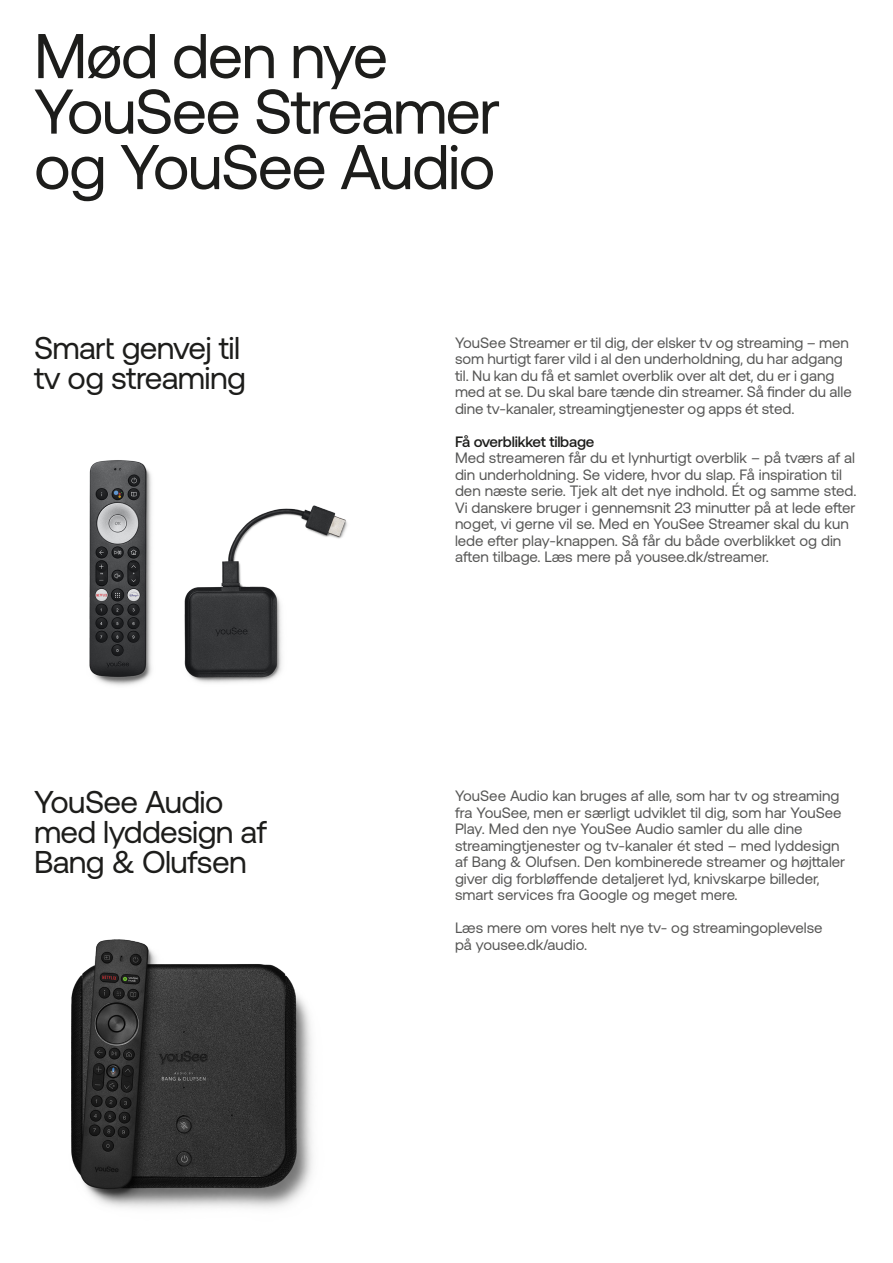
<style>
.page{position:relative;width:893px;height:1263px;background:#fff}
.page>*{position:absolute;margin:0;border:0;box-sizing:border-box;transform-origin:0 0}
.t1{font:63px/55.5px "You Nik";letter-spacing:-.025em;color:#1d1d1b}
.t2{font:31.5px/30px "You Nik";letter-spacing:-.02em;color:#1d1d1b}
.Body{font:15px/16.5px "You Nik";color:#575756}
.t3{font:500 15px "You Nik";letter-spacing:-.015em;color:#1d1d1b}
</style>
<div class="page">
<img style="left:71px;top:939px;width:242px;height:269px">
<img style="left:89px;top:460px;width:258px;height:226px">
<h1 class="t1" style="left:34px;top:28px;width:467px">Mød den nye<br>YouSee Streamer og YouSee Audio</h1>
<h3 class="t2" style="left:34px;top:333px;width:213px">Smart genvej til tv og streaming</h3>
<h3 class="t2" style="left:34px;top:787px;width:235px">YouSee Audio med lyddesign af<br>Bang &amp; Olufsen</h3>
<p class="Body" style="left:455px;top:334px;width:398px">YouSee Streamer er til dig, der elsker tv og streaming – men som hurtigt farer vild i al den underholdning, du har adgang til. Nu kan du få et samlet overblik over alt det, du er i gang med at se. Du skal bare tænde din streamer. Så finder du alle dine tv-kanaler, streamingtjenester og apps ét sted.</p>
<h4 class="t3" style="left:455px;top:433px;width:141px">Få overblikket tilbage</h4>
<p class="Body" style="left:455px;top:449px;width:403px">Med streameren får du et lynhurtigt overblik – på tværs af al din underholdning. Se videre, hvor du slap. Få inspiration til den næste serie. Tjek alt det nye indhold. Ét og samme sted.<br>Vi danskere bruger i gennemsnit 23 minutter på at lede efter noget, vi gerne vil se. Med en YouSee Streamer skal du kun lede efter play-knappen. Så får du både overblikket og din aften tilbage. Læs mere på yousee.dk/streamer.</p>
<p class="Body" style="left:455px;top:788px;width:392px">YouSee Audio kan bruges af alle, som har tv og streaming fra YouSee, men er særligt udviklet til dig, som har YouSee Play. Med den nye YouSee Audio samler du alle dine streamingtjenester og tv-kanaler ét sted – med lyddesign af Bang &amp; Olufsen. Den kombinerede streamer og højttaler giver dig forbløffende detaljeret lyd, knivskarpe billeder, smart services fra Google og meget mere.</p>
<p class="Body" style="left:455px;top:920px;width:369px">Læs mere om vores helt nye tv- og streamingoplevelse på yousee.dk/audio.</p>
</div>
